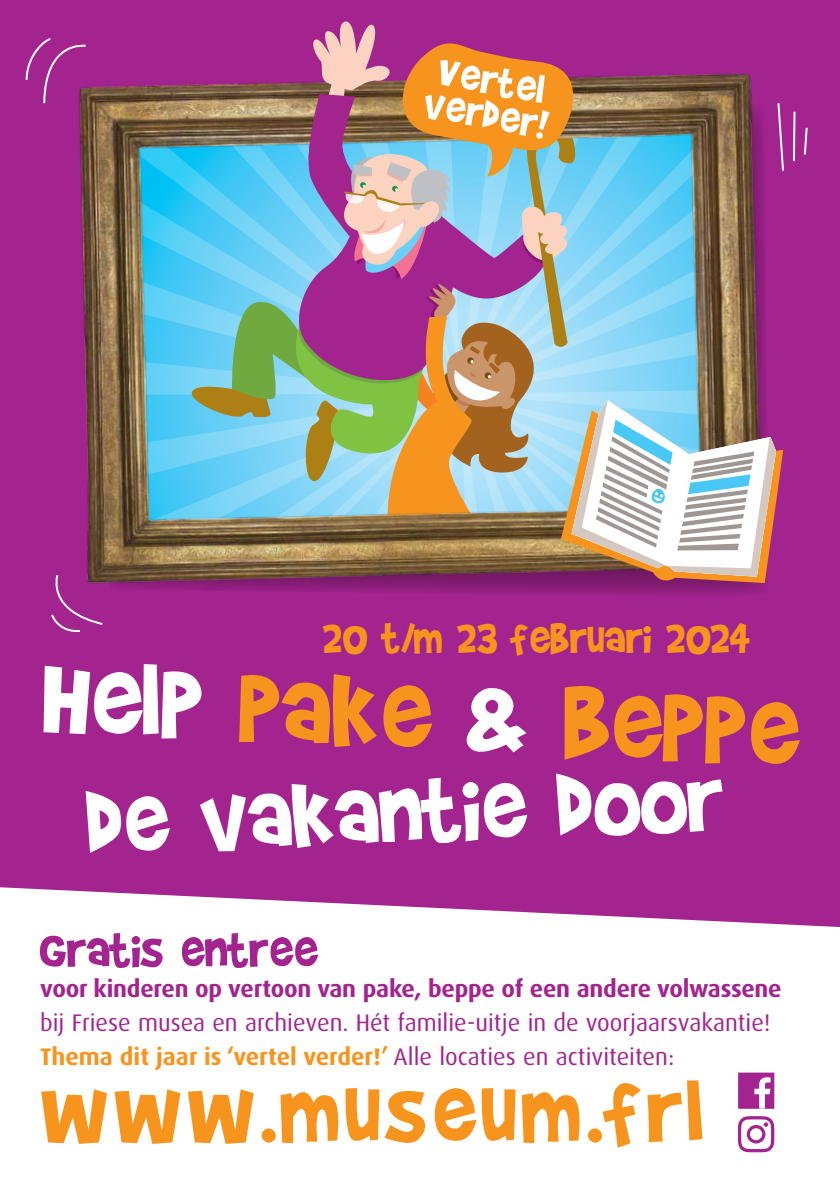
<style>
.page{position:relative;width:840px;height:1191px;background:#fff}
.page>*{position:absolute;margin:0;border:0;box-sizing:border-box;transform-origin:0 0}
.t1{font:115.6px "Brady Bunch Remastered";color:#f7941e}
.t2{font:102px "Brady Bunch Remastered";color:#fff}
.t3{font:98.4px "Brady Bunch Remastered";letter-spacing:.05em;color:#f7941e}
.t4{font:54.4px "Brady Bunch Remastered";color:#a3238f}
.t5{font:48px "Brady Bunch Remastered";color:#f7941e}
.t6{font:45.8px/34.2px "Brady Bunch Remastered";color:#fff}
.t7{font:24px/34px "Dax OT";color:#a3238f}
.t8{font:700 24px "Dax OT";letter-spacing:-.01em;color:#a3238f}
.s1{color:#fff}
.s2{font-weight:700;color:#f7941e}
</style>
<div class="page">
<div style="left:0;top:0;width:839px;height:927px;background:#a3238f"></div>
<svg style="left:456px;top:687px;width:70px;height:69px"></svg>
<svg style="left:738px;top:1072px;width:35px;height:36px"></svg>
<svg style="left:737px;top:1116px;width:36px;height:36px"></svg>
<svg style="left:25px;top:13px;width:783px;height:621px;background:#987a95"></svg>
<h3 class="t6" style="left:433px;top:52px;width:126px;rotate:11deg">Vertel verder!</h3>
<h3 class="t5" style="left:323px;top:613px;width:428px">20 t/m 23 februari 2024</h3>
<h1 class="t1" style="left:45px;top:633px;width:759px;rotate:3deg"><span class="s1">Help</span> pake Beppe</h1>
<h2 class="t2" style="left:86px;top:770px;width:637px;rotate:-2deg">de vakantie door</h2>
<h3 class="t4" style="left:40px;top:922px;width:279px">Gratis entree</h3>
<p class="t8" style="left:40px;top:973px;width:742px">voor kinderen op vertoon van pake, beppe of een andere volwassene</p>
<p class="t7" style="left:40px;top:1006px;width:731px">bij Friese musea en archieven. Hét familie-uitje in de voorjaarsvakantie!<br><span class="s2">Thema dit jaar is ‘vertel verder!’</span> Alle locaties en activiteiten:</p>
<h3 class="t3" style="left:40px;top:1061px;width:665px">www.museum.frl</h3>
</div>
